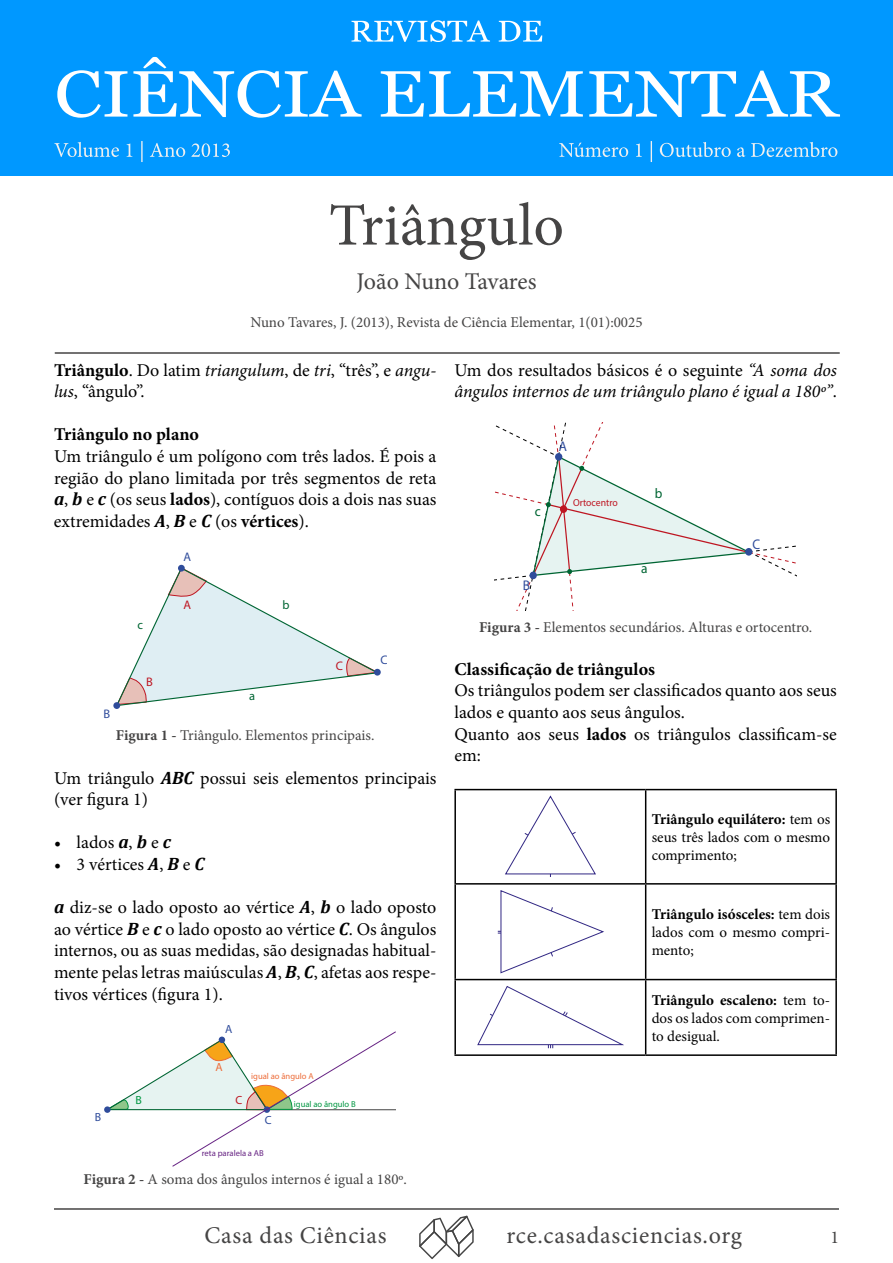
<style>
.page{position:relative;width:893px;height:1263px;background:#fff}
.page>*{position:absolute;margin:0;border:0;box-sizing:border-box;transform-origin:0 0}
.t1{font:60px "Minion Pro";color:#454444}
.t2{font:24px "Minion Pro";letter-spacing:.025em;color:#454444}
.t3{font:24px "Minion Pro";letter-spacing:-.005em;color:#454444}
.t4{font:18px/21.6px "Minion Pro";color:#000}
.t5{font:italic 18px/21.6px "Minion Pro";letter-spacing:-.005em;color:#000}
.t6{font:700 18px "Minion Pro";color:#000}
.t7{font:18px "Minion Pro";color:#454444}
.t8{font:15px "Minion Pro";color:#454444}
.t9{font:15px/18px "Minion Pro";color:#000;text-align:justify}
.t10{font:13.95px "Myriad Pro";color:#2f4c9b;scale:.95 1}
.t11{font:13.95px "Myriad Pro";color:#006533;scale:.95 1}
.t12{font:12.45px "Myriad Pro";color:#2f4c9b}
.t13{font:12.45px "Myriad Pro";color:#be1622}
.t14{font:12.45px "Myriad Pro";color:#006533}
.t15{font:11.85px "Myriad Pro";color:#2f4c9b}
.t16{font:11.85px "Myriad Pro";color:#ed6c39}
.t17{font:11.85px "Myriad Pro";color:#009641}
.t18{font:11.85px "Myriad Pro";color:#be1622}
.t19{font:10.2px "Myriad Pro";color:#be1622;scale:.95 1}
.t20{font:8.55px "Myriad Pro";color:#662383}
.t21{font:8.55px "Myriad Pro";color:#ed6c39}
.t22{font:8.55px "Myriad Pro";color:#009641}
.s1{font-weight:700}
.s2{font-style:italic}
.s3{font-family:"Cambria";font-weight:700;font-style:italic}
.s4{font-style:normal}
</style>
<div class="page">
<div style="left:0;top:0;width:893px;height:175px;background:#0098ff"></div>
<svg style="left:57px;top:57px;width:783px;height:61px"></svg>
<svg style="left:351px;top:20px;width:191px;height:22px"></svg>
<svg style="left:54px;top:141px;width:176px;height:21px"></svg>
<svg style="left:559px;top:141px;width:278px;height:21px"></svg>
<img style="left:420px;top:1245px;width:26px;height:14px">
<img style="left:435px;top:1218px;width:11px;height:27px">
<img style="left:419px;top:1219px;width:16px;height:28px">
<img style="left:446px;top:1232px;width:25px;height:25px">
<img style="left:446px;top:1225px;width:6px;height:7px">
<img style="left:452px;top:1216px;width:22px;height:29px">
<hr style="left:54px;top:1208px;width:785px;height:2px;background:#454444">
<hr style="left:55px;top:352px;width:785px;height:2px;background:#454444">
<svg style="left:118px;top:569px;width:263px;height:137px"></svg>
<div style="left:178px;top:565px;width:7px;height:7px;background:#2f4c9b;border-radius:50%"></div>
<div style="left:113px;top:702px;width:7px;height:7px;background:#2f4c9b;border-radius:50%"></div>
<div style="left:374px;top:669px;width:7px;height:7px;background:#2f4c9b;border-radius:50%"></div>
<svg style="left:106px;top:1031px;width:290px;height:135px"></svg>
<svg style="left:495px;top:422px;width:301px;height:188px"></svg>
<div style="left:560px;top:505px;width:7px;height:8px;background:#be1622;border-radius:50%"></div>
<hr style="left:454px;top:789px;width:192px;height:1px;background:#000">
<hr style="left:454px;top:790px;width:2px;height:93px;background:#000">
<hr style="left:646px;top:789px;width:191px;height:1px;background:#000">
<hr style="left:645px;top:790px;width:1px;height:93px;background:#000">
<hr style="left:835px;top:790px;width:2px;height:93px;background:#000">
<hr style="left:454px;top:883px;width:192px;height:1px;background:#000">
<hr style="left:454px;top:884px;width:2px;height:95px;background:#000">
<hr style="left:646px;top:883px;width:191px;height:1px;background:#000">
<hr style="left:645px;top:884px;width:1px;height:95px;background:#000">
<hr style="left:835px;top:884px;width:2px;height:95px;background:#000">
<hr style="left:454px;top:979px;width:192px;height:1px;background:#000">
<hr style="left:454px;top:980px;width:2px;height:74px;background:#000">
<hr style="left:646px;top:979px;width:191px;height:1px;background:#000">
<hr style="left:645px;top:980px;width:1px;height:74px;background:#000">
<hr style="left:835px;top:980px;width:2px;height:74px;background:#000">
<hr style="left:454px;top:1054px;width:192px;height:2px;background:#000">
<hr style="left:646px;top:1054px;width:191px;height:2px;background:#000">
<svg style="left:505px;top:795px;width:91px;height:82px"></svg>
<svg style="left:498px;top:890px;width:106px;height:83px"></svg>
<svg style="left:477px;top:986px;width:147px;height:62px"></svg>
<h1 class="t1" style="left:329px;top:185px;width:237px">Triângulo</h1>
<h2 class="t3" style="left:356px;top:266px;width:182px">João Nuno Tavares</h2>
<p class="t8" style="left:250px;top:312px;width:394px">Nuno Tavares, J. (2013), Revista de Ciência Elementar, 1(01):0025</p>
<p class="t4" style="left:54px;top:359px;width:384px"><span class="s1">Triângulo</span>. Do latim <span class="s2">triangulum</span>, de <span class="s2">tri</span>, “três”, e <span class="s2">angu&shy;lus</span>, “ângulo”.</p>
<p class="t6" style="left:54px;top:422px;width:146px">Triângulo no plano</p>
<p class="t4" style="left:54px;top:446px;width:384px;text-align:justify">Um triângulo é um polígono com três lados. É pois a região do plano limitada por três segmentos de reta <span class="s3">a</span>, <span class="s3">b</span> e <span class="s3">c</span> (os seus <span class="s1">lados</span>), contíguos dois a dois nas suas extremidades <span class="s3">A</span>, <span class="s3">B</span> e <span class="s3">C</span> (os <span class="s1">vértices</span>).</p>
<p class="t12" style="left:184px;top:549px;width:9px">A</p>
<p class="t5" style="left:454px;top:359px;width:384px"><span class="s4">Um dos resultados básicos é o seguinte</span> “A soma dos ângulos internos de um triângulo plano é igual a 180º”<span class="s4">.</span></p>
<p class="t10" style="left:559px;top:438px;width:10px">A</p>
<p class="t11" style="left:655px;top:484px;width:10px">b</p>
<p class="t19" style="left:573px;top:496px;width:49px">Ortocentro</p>
<p class="t11" style="left:535px;top:503px;width:8px">c</p>
<p class="t10" style="left:752px;top:536px;width:10px">C</p>
<p class="t12" style="left:103px;top:706px;width:8px">B</p>
<p class="t14" style="left:137px;top:617px;width:7px">c</p>
<p class="t13" style="left:146px;top:674px;width:8px">B</p>
<p class="t13" style="left:184px;top:597px;width:9px">A</p>
<p class="t14" style="left:283px;top:597px;width:9px">b</p>
<p class="t14" style="left:249px;top:688px;width:7px">a</p>
<p class="t13" style="left:336px;top:658px;width:9px">C</p>
<p class="t12" style="left:380px;top:652px;width:9px">C</p>
<p class="t8" style="left:116px;top:725px;width:260px"><span class="s1">Figura 1 -</span> Triângulo. Elementos principais.</p>
<p class="t4" style="left:54px;top:767px;width:384px">Um triângulo <span class="s3">ABC</span> possui seis elementos principais (ver figura 1)</p>
<p class="t4" style="left:54px;top:832px;width:119px">• lados <span class="s3">a</span>, <span class="s3">b</span> e <span class="s3">c</span></p>
<p class="t4" style="left:54px;top:853px;width:152px">• 3 vértices <span class="s3">A</span>, <span class="s3">B</span> e <span class="s3">C</span></p>
<p class="t4" style="left:54px;top:897px;width:384px;text-align:justify"><span class="s3">a</span> diz-se o lado oposto ao vértice <span class="s3">A</span>, <span class="s3">b</span> o lado oposto ao vértice <span class="s3">B</span> e <span class="s3">c</span> o lado oposto ao vértice <span class="s3">C</span>. Os ângulos internos, ou as suas medidas, são designadas habitual&shy;mente pelas letras maiúsculas <span class="s3">A</span>, <span class="s3">B</span>, <span class="s3">C</span>, afetas aos respe&shy;tivos vértices (figura 1).</p>
<p class="t15" style="left:225px;top:1022px;width:9px">A</p>
<p class="t16" style="left:215px;top:1060px;width:9px">A</p>
<p class="t17" style="left:135px;top:1092px;width:8px">B</p>
<p class="t18" style="left:235px;top:1092px;width:8px">C</p>
<p class="t21" style="left:251px;top:1071px;width:64px">igual ao ângulo A</p>
<p class="t22" style="left:294px;top:1098px;width:63px">igual ao ângulo B</p>
<p class="t15" style="left:95px;top:1109px;width:8px">B</p>
<p class="t15" style="left:265px;top:1112px;width:8px">C</p>
<p class="t20" style="left:202px;top:1148px;width:63px">reta paralela a AB</p>
<p class="t8" style="left:83px;top:1169px;width:325px"><span class="s1">Figura 2 -</span> A soma dos ângulos internos é igual a 180º.</p>
<p class="t10" style="left:523px;top:576px;width:9px">B</p>
<p class="t11" style="left:641px;top:560px;width:8px">a</p>
<p class="t8" style="left:479px;top:617px;width:335px"><span class="s1">Figura 3 -</span> Elementos secundários. Alturas e ortocentro.</p>
<p class="t6" style="left:454px;top:656px;width:202px">Classificação de triângulos</p>
<p class="t4" style="left:454px;top:680px;width:384px">Os triângulos podem ser classificados quanto aos seus lados e quanto aos seus ângulos.<br>Quanto aos seus <span class="s1">lados</span> os triângulos classificam-se em:</p>
<p class="t9" style="left:652px;top:810px;width:180px"><span class="s1">Triângulo equilátero:</span> tem os seus três lados com o mesmo comprimento;</p>
<p class="t9" style="left:652px;top:905px;width:180px"><span class="s1">Triângulo isósceles:</span> tem dois lados com o mesmo compri&shy;mento;</p>
<p class="t9" style="left:652px;top:991px;width:180px"><span class="s1">Triângulo escaleno:</span> tem to&shy;dos os lados com comprimen&shy;to desigual.</p>
<h2 class="t2" style="left:204px;top:1220px;width:184px">Casa das Ciências</h2>
<h2 class="t2" style="left:506px;top:1220px;width:237px">rce.casadasciencias.org</h2>
<p class="t7" style="left:830px;top:1225px;width:10px">1</p>
</div>
